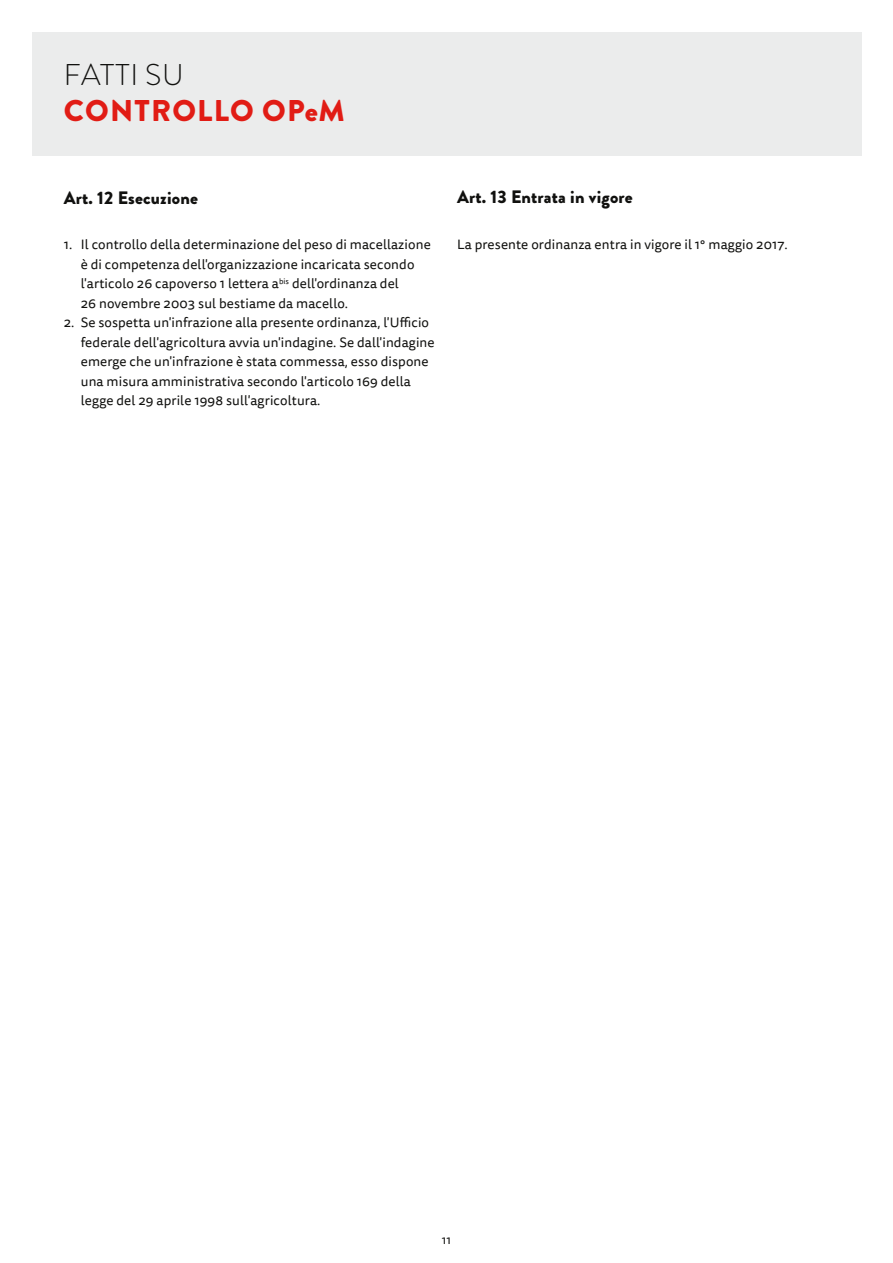
<style>
.page{position:relative;width:893px;height:1263px;background:#fff}
.page>*{position:absolute;margin:0;border:0;box-sizing:border-box;transform-origin:0 0}
.t1{font:900 30px "Brandon Grotesque";letter-spacing:.04em;color:#e11c15}
.t2{font:300 30px "Brandon Grotesque";letter-spacing:.02em;color:#11110f}
.t3{font:900 18px "Brandon Grotesque";letter-spacing:.01em;color:#11110f}
.t4{font:13.5px/19.5px "Tisa Sans Pro";letter-spacing:.01em;color:#11110f}
.t5{font:12px "Tisa Sans Pro";color:#11110f}
</style>
<div class="page">
<div style="left:32px;top:32px;width:829px;height:123px;background:#ebecec"></div>
<h1 class="t2" style="left:64px;top:54px;width:121px">FATTI SU</h1>
<h1 class="t1" style="left:64px;top:89px;width:282px">CONTROLLO OPeM</h1>
<h2 class="t3" style="left:64px;top:185px;width:136px">Art. 12 Esecuzione</h2>
<p class="t4" style="left:81px;top:235px;width:352px;text-indent:-17px">1. Il controllo della determinazione del peso di macellazione è di competenza dell'organizzazione incaricata secondo l'articolo 26 capoverso 1 lettera a<sup>bis</sup> dell'ordinanza del<br>26 novembre 2003 sul bestiame da macello.</p>
<p class="t4" style="left:81px;top:313px;width:355px;text-indent:-17px">2. Se sospetta un'infrazione alla presente ordinanza, l'Ufficio federale dell'agricoltura avvia un'indagine. Se dall'indagine emerge che un'infrazione è stata commessa, esso dispone una misura amministrativa secondo l'articolo 169 della legge del 29 aprile 1998 sull'agricoltura.</p>
<h2 class="t3" style="left:457px;top:184px;width:177px">Art. 13 Entrata in vigore</h2>
<p class="t4" style="left:457px;top:235px;width:332px">La presente ordinanza entra in vigore il 1° maggio 2017.</p>
<p class="t5" style="left:442px;top:1231px;width:11px">11</p>
</div>
